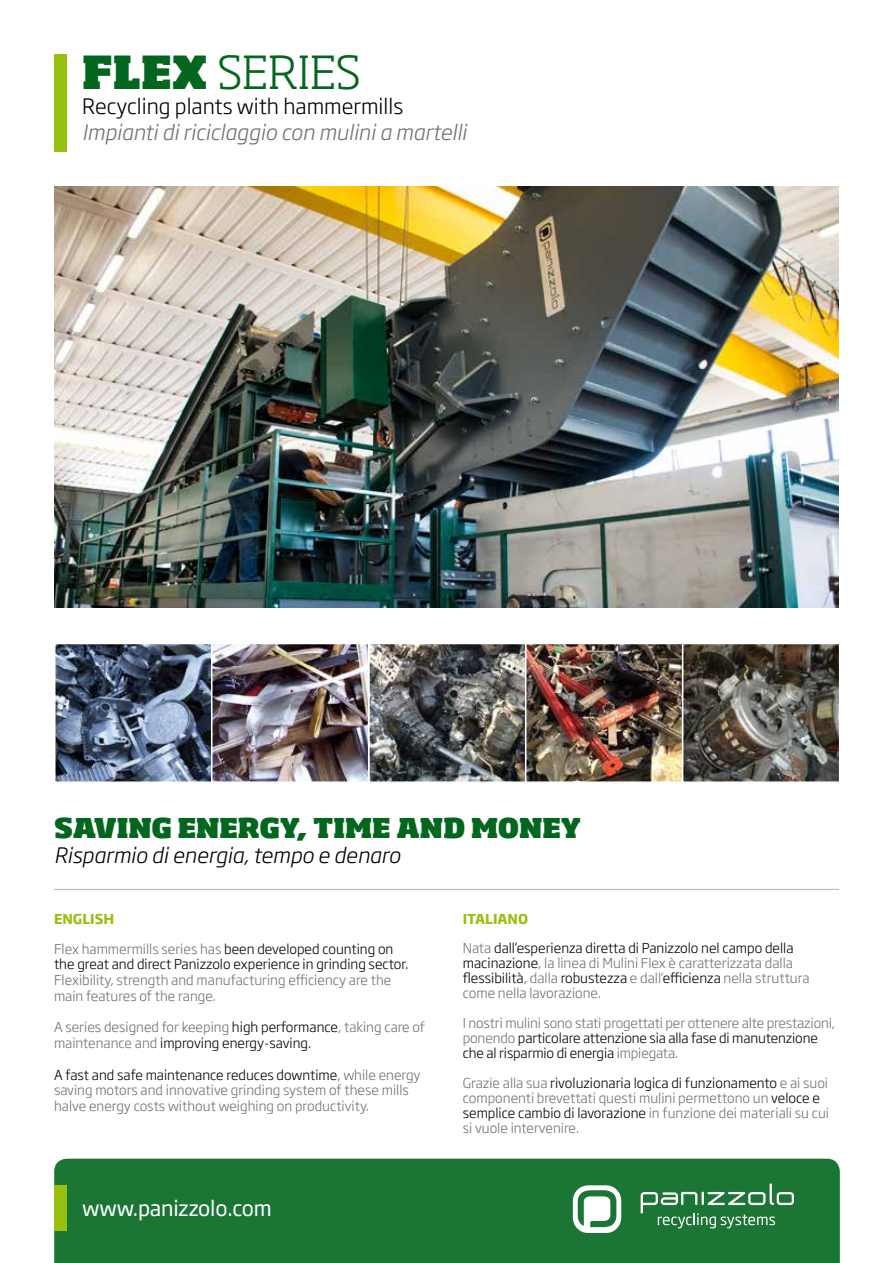
<style>
.page{position:relative;width:893px;height:1263px;background:#fff}
.page>*{position:absolute;margin:0;border:0;box-sizing:border-box;transform-origin:0 0}
.t1{font:300 45px "Soho Std";color:#02661f}
.t2{font:800 27px "Soho Std";color:#02661f}
.t3{font:italic 300 21px "Soho Gothic Pro";color:#707172}
.t4{font:italic 300 21px "Soho Gothic Pro";color:#000}
.t5{font:300 21px "Soho Gothic Pro";color:#000}
.t6{font:21px "Soho Gothic Pro";letter-spacing:-.01em;color:#fff}
.t7{font:300 13.5px/15px "Soho Gothic Pro";color:#707172}
.t8{font:300 13.5px/15.8px "Soho Gothic Pro";color:#000}
.t9{font:700 13.5px "Soho Gothic Pro";color:#97bf0d}
.s1{font-weight:800}
.s2{color:#707172}
.s3{color:#000}
.s4{font-weight:700;color:#97bf0d}
</style>
<div class="page">
<div style="left:54px;top:1159px;width:786px;height:104px;background:#1b7535"></div>
<div style="left:54px;top:1186px;width:13px;height:45px;background:#97bf0d"></div>
<div style="left:54px;top:54px;width:13px;height:97px;background:#97bf0d"></div>
<img style="left:54px;top:186px;width:785px;height:422px">
<hr style="left:54px;top:889px;width:785px;height:1px;background:#b1b3b4">
<img style="left:57px;top:646px;width:780px;height:134px">
<div style="left:54px;top:643px;width:158px;height:140px;border:2px solid #fff"></div>
<div style="left:368px;top:643px;width:158px;height:140px;border:2px solid #fff"></div>
<div style="left:211px;top:643px;width:158px;height:140px;border:2px solid #fff"></div>
<div style="left:525px;top:643px;width:158px;height:140px;border:2px solid #fff"></div>
<div style="left:682px;top:643px;width:158px;height:140px;border:2px solid #fff"></div>
<svg style="left:573px;top:1185px;width:48px;height:48px"></svg>
<svg style="left:641px;top:1183px;width:153px;height:45px;background:#438d59"></svg>
<h1 class="t1" style="left:82px;top:45px;width:280px"><span class="s1">FLEX</span> SERIES</h1>
<h3 class="t5" style="left:82px;top:90px;width:322px">Recycling plants with hammermills</h3>
<h3 class="t3" style="left:82px;top:116px;width:386px">Impianti di riciclaggio con mulini a martelli</h3>
<h2 class="t2" style="left:54px;top:810px;width:529px">SAVING ENERGY, TIME AND MONEY</h2>
<h3 class="t4" style="left:54px;top:839px;width:348px">Risparmio di energia, tempo e denaro</h3>
<p class="t9" style="left:54px;top:908px;width:62px">ENGLISH</p>
<p class="t8" style="left:54px;top:940px;width:356px"><span class="s2">Flex hammermills series has</span> been developed counting on the great and direct Panizzolo experience in grinding sector.</p>
<p class="t7" style="left:54px;top:971px;width:339px;line-height:15.8px">Flexibility, strength and manufacturing efficiency are the main features of the range.</p>
<p class="t7" style="left:54px;top:1019px;width:373px;line-height:15.8px">A series designed for keeping <span class="s3">high performance</span>, taking care of maintenance and <span class="s3">improving energy-saving.</span></p>
<p class="t7" style="left:54px;top:1066px;width:368px;line-height:15.8px"><span class="s3">A fast and safe maintenance reduces downtime</span>, while energy saving motors and innovative grinding system of these mills halve energy costs without weighing on productivity.</p>
<h3 class="t6" style="left:82px;top:1192px;width:191px">www.panizzolo.com</h3>
<p class="t8" style="left:463px;top:903px;width:332px;line-height:29.1px"><span class="s4">ITALIANO<br></span><span class="s2">Nata</span> dall’esperienza diretta di Panizzolo nel campo della</p>
<p class="t7" style="left:463px;top:955px;width:348px"><span class="s3">macinazione</span>, la linea di Mulini Flex è caratterizzata dalla <span class="s3">flessibilità</span>, dalla <span class="s3">robustezza</span> e dall’<span class="s3">efficienza</span> nella struttura come nella lavorazione.</p>
<p class="t7" style="left:463px;top:1015px;width:374px">I nostri mulini sono stati progettati per ottenere alte prestazioni, ponendo <span class="s3">particolare attenzione sia alla fase di manutenzione che al risparmio di energia</span> impiegata.</p>
<p class="t7" style="left:463px;top:1075px;width:368px">Grazie alla sua <span class="s3">rivoluzionaria logica di funzionamento</span> e ai suoi componenti brevettati questi mulini permettono un <span class="s3">veloce e semplice cambio di lavorazione</span> in funzione dei materiali su cui si vuole intervenire.</p>
</div>
